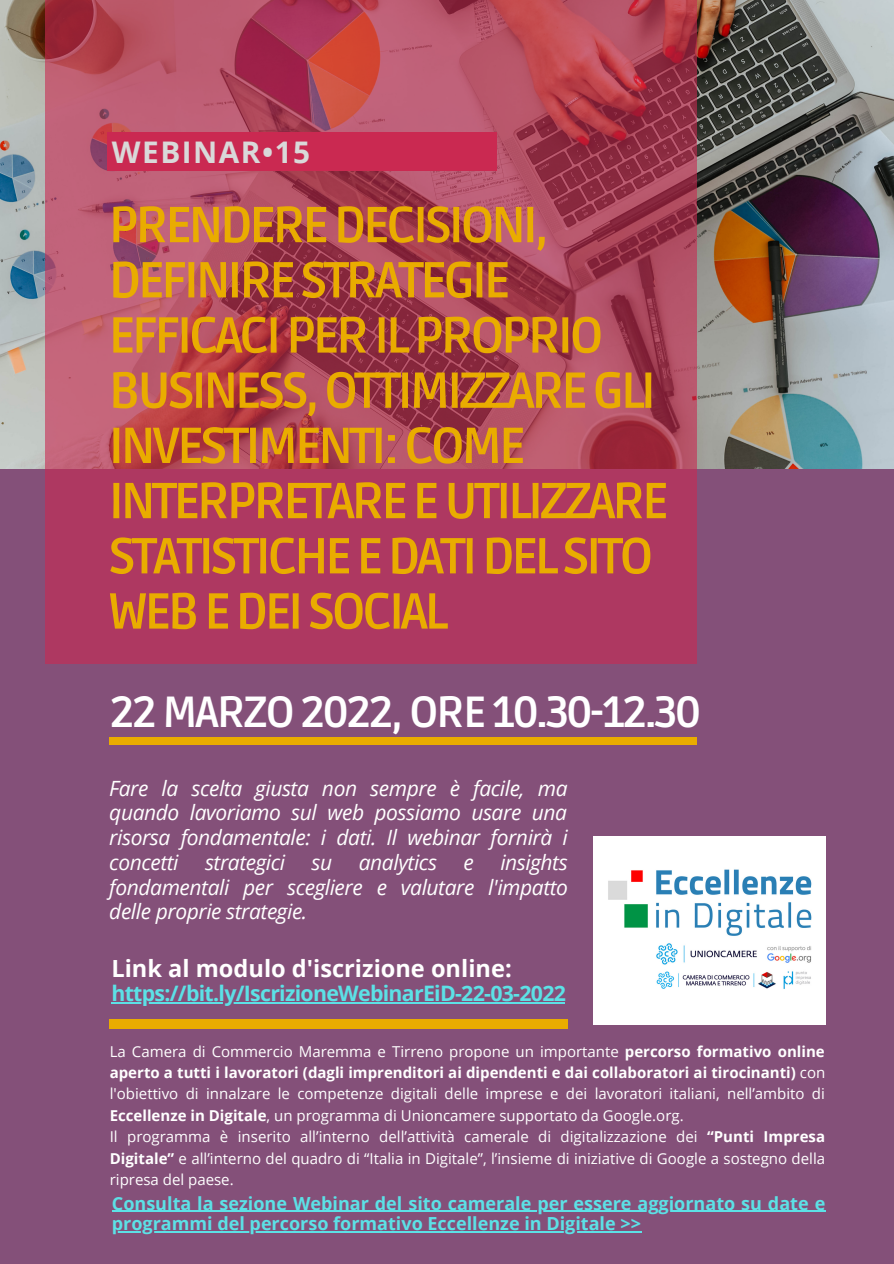
<style>
.page{position:relative;width:894px;height:1264px;background:#fff}
.page>*{position:absolute;margin:0;border:0;box-sizing:border-box;transform-origin:0 0}
.t1{font:700 50.4px/55.2px "Ruda";letter-spacing:-.075em;color:#e9ac00}
.t2{font:700 43.5px "Ruda";letter-spacing:-.055em;color:#fff}
.t3{font:700 29.85px "Open Sans";letter-spacing:.05em;color:#d9d9d9}
.t4{font:700 23.55px "Open Sans";color:#fff}
.t5{font:700 21.3px "Open Sans";letter-spacing:-.035em;color:#5ce1e6}
.t6{font:italic 21px/24.8px "Open Sans";letter-spacing:-.02em;color:#fff;text-align:justify}
.t7{font:700 18px/20.2px "Open Sans";color:#5ce1e6}
.t8{font:15px/21.5px "Open Sans";color:#fff;text-align:justify}
.s1{font-weight:700}
</style>
<div class="page">
<div style="left:0;top:0;width:893px;height:1263px;background:#845079"></div>
<img style="left:0;top:0;width:893px;height:468px">
<svg style="left:45px;top:0;width:651px;height:663px;background:#ad435c"></svg>
<div style="left:109px;top:1019px;width:458px;height:9px;background:#e9ac00"></div>
<div style="left:107px;top:132px;width:390px;height:39px;background:#ca2951"></div>
<div style="left:109px;top:737px;width:587px;height:8px;background:#e9ac00"></div>
<div style="left:592px;top:836px;width:233px;height:188px;background:#fff"></div>
<img style="left:608px;top:869px;width:204px;height:120px">
<hr style="left:111px;top:1002px;width:454px;height:1px;background:#5ce1e6">
<hr style="left:112px;top:1210px;width:713px;height:1px;background:#5ce1e6">
<hr style="left:112px;top:1230px;width:529px;height:1px;background:#5ce1e6">
<p class="t3" style="left:112px;top:131px;width:200px">WEBINAR•15</p>
<p class="t1" style="left:108px;top:199px;width:561px">PRENDERE DECISIONI,<br>DEFINIRE STRATEGIE<br>EFFICACI PER IL PROPRIO<br>BUSINESS, OTTIMIZZARE GLI<br>INVESTIMENTI: COME<br>INTERPRETARE E UTILIZZARE<br>STATISTICHE E DATI DEL SITO<br>WEB E DEI SOCIAL</p>
<p class="t2" style="left:110px;top:687px;width:592px">22 MARZO 2022, ORE 10.30-12.30</p>
<p class="t6" style="left:109px;top:775px;width:460px">Fare la scelta giusta non sempre è facile, ma quando lavoriamo sul web possiamo usare una risorsa fondamentale: i dati. Il webinar fornirà i concetti</p>
<p class="t6" style="left:109px;top:849px;width:460px;text-indent:391px">insights fondamentali per scegliere e valutare l'impatto delle proprie strategie.</p>
<p class="t6" style="left:205px;top:849px;width:82px">strategici</p>
<p class="t6" style="left:311px;top:849px;width:22px">su</p>
<p class="t6" style="left:359px;top:849px;width:80px">analytics</p>
<p class="t6" style="left:463px;top:849px;width:12px">e</p>
<p class="t4" style="left:111px;top:952px;width:401px">Link al modulo d'iscrizione online:</p>
<p class="t5" style="left:111px;top:978px;width:456px">https://bit.ly/IscrizioneWebinarEiD-22-03-2022</p>
<p class="t8" style="left:110px;top:1039px;width:716px">La Camera di Commercio Maremma e Tirreno propone un importante <span class="s1">percorso formativo online aperto a tutti i lavoratori (dagli imprenditori ai dipendenti e dai collaboratori ai tirocinanti)</span> con l'obiettivo di innalzare le competenze digitali delle imprese e dei lavoratori italiani, nell’ambito di <span class="s1">Eccellenze in Digitale</span>, un programma di Unioncamere supportato da Google.org.</p>
<p class="t8" style="left:110px;top:1125px;width:716px">Il programma è inserito all’interno dell’attività camerale di digitalizzazione dei <span class="s1">“Punti Impresa Digitale”</span> e all’interno del quadro di “Italia in Digitale”, l’insieme di iniziative di Google a sostegno della ripresa del paese.</p>
<p class="t7" style="left:112px;top:1192px;width:714px">Consulta la sezione Webinar del sito camerale per essere aggiornato su date e programmi del percorso formativo Eccellenze in Digitale &gt;&gt;</p>
</div>
